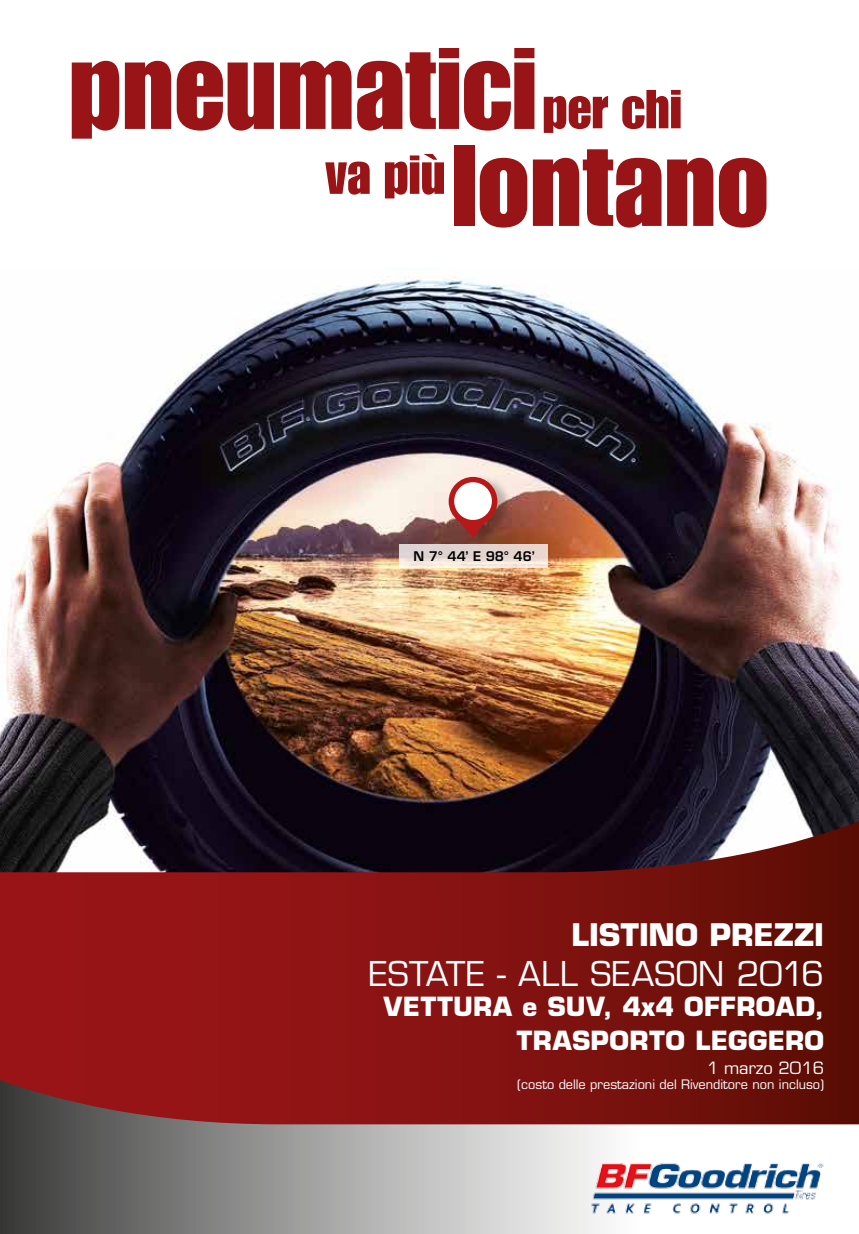
<style>
.page{position:relative;width:859px;height:1234px;background:#fff}
.page>*{position:absolute;margin:0;border:0;box-sizing:border-box;transform-origin:0 0}
.t1{font:113.25px "Impact LT Std";color:#981417}
.t2{font:53.7px "Impact LT Std";color:#981417}
.t3{font:33.3px "Eurostile LT Std";letter-spacing:.005em;color:#fff}
.t4{font:700 30.3px "Eurostile LT Std";color:#fff}
.t5{font:700 25.8px/34.2px "Eurostile LT Std";letter-spacing:.015em;color:#fff;text-align:right}
.t6{font:16.5px "Eurostile LT Std";color:#fff}
.t7{font:600 12.9px "Eurostile LT Std";color:#000}
.t8{font:12.75px "Eurostile LT Std";color:#fff}
</style>
<div class="page">
<img style="left:0;top:276px;width:858px;height:545px">
<svg style="left:0;top:821px;width:858px;height:258px;background:#741718"></svg>
<svg style="left:0;top:1079px;width:858px;height:154px;background:#8b6463"></svg>
<img style="left:547px;top:1128px;width:311px;height:105px">
<svg style="left:400px;top:544px;width:148px;height:23px;background:#e8dad4"></svg>
<img style="left:448px;top:472px;width:67px;height:70px">
<svg style="left:449px;top:477px;width:48px;height:61px;background:#a74640"></svg>
<div style="left:454px;top:482px;width:38px;height:38px;background:#fff;border-radius:50%"></div>
<h1 class="t1" style="left:69px;top:23px;width:469px">pneumatici</h1>
<h2 class="t2" style="left:543px;top:78px;width:141px">per chi</h2>
<h1 class="t1" style="left:325px;top:120px;width:445px"><sup>va</sup> <sup>più</sup> lontano</h1>
<p class="t7" style="left:413px;top:548px;width:123px">N 7° 44’ E 98° 46’</p>
<h3 class="t4" style="left:571px;top:915px;width:254px">LISTINO PREZZI</h3>
<h3 class="t3" style="left:369px;top:953px;width:457px">ESTATE - ALL SEASON 2016</h3>
<h3 class="t5" style="left:384px;top:988px;width:442px">VETTURA e SUV, 4x4 OFFROAD,<br>TRASPORTO LEGGERO</h3>
<p class="t6" style="left:707px;top:1057px;width:119px">1 marzo 2016</p>
<p class="t8" style="left:517px;top:1076px;width:308px">(costo delle prestazioni del Rivenditore non incluso)</p>
</div>
